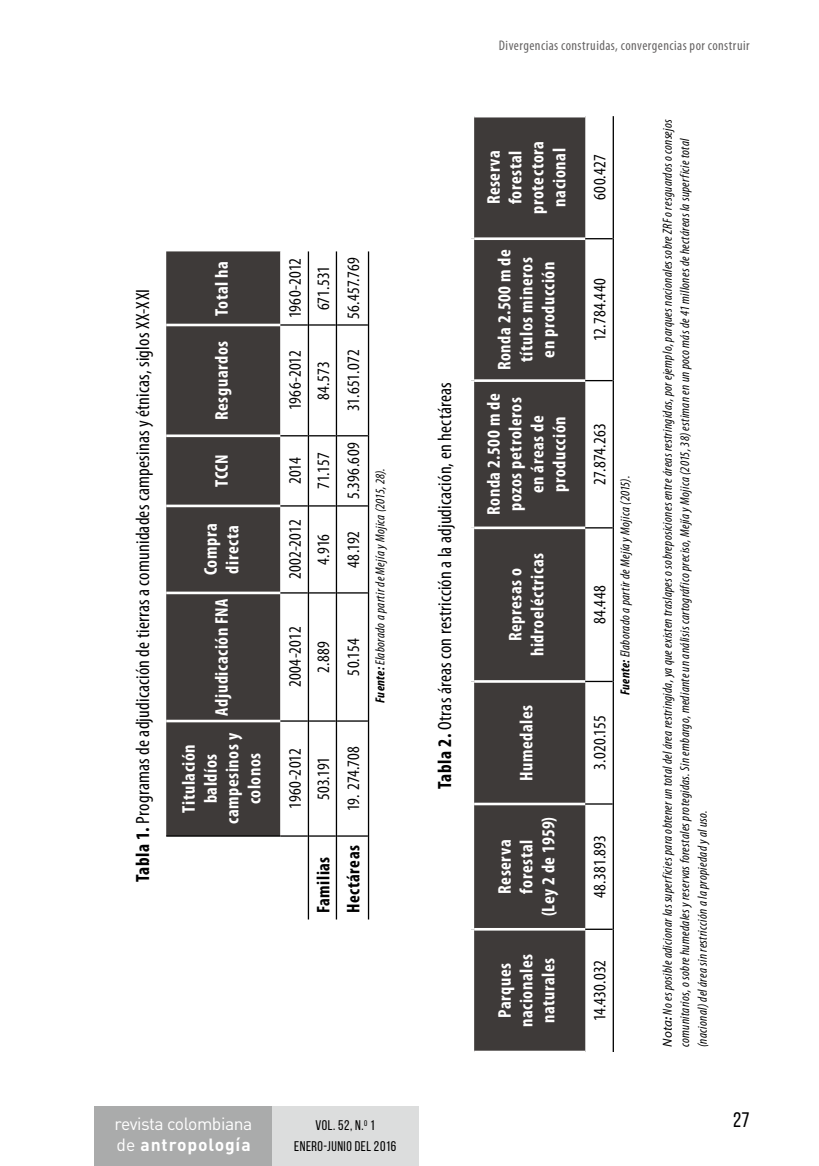
<style>
.page{position:relative;width:819px;height:1166px;background:#fff}
.page>*{position:absolute;margin:0;border:0;box-sizing:border-box;transform-origin:0 0}
.t1{font:21px "Bebas Neue";color:#000}
.t2{font:condensed 19.25px "Myriad Pro";letter-spacing:.01em;color:#000}
.t3{font:700 condensed 18.38px/21.9px "Myriad Pro";letter-spacing:.03em;color:#fff;text-align:center}
.t4{font:700 condensed 18.38px "Myriad Pro";letter-spacing:.03em;color:#000}
.t5{font:condensed 17.5px "Myriad Pro";letter-spacing:.01em;color:#000}
.t6{font:17.5px/21px "DIN Pro";letter-spacing:-.025em;color:#fff}
.t7{font:condensed 14px "Myriad Pro";letter-spacing:.03em;color:#666464}
.t8{font:14px "Bebas Neue";letter-spacing:.04em;color:#000}
.t9{font:italic condensed 13.12px/17.5px "Myriad Pro";letter-spacing:.025em;color:#000}
.s1{font-weight:700}
.s2{font-stretch:normal}
</style>
<div class="page">
<div style="left:272px;top:1106px;width:146px;height:60px;background:#dcdddd"></div>
<div style="left:94px;top:1106px;width:178px;height:60px;background:#aaabab"></div>
<div style="left:166px;top:251px;width:114px;height:584px;background:#3e3a39"></div>
<svg style="left:280px;top:251px;width:88px;height:668px"></svg>
<hr style="left:166px;top:720px;width:114px;height:2px;background:#fff">
<hr style="left:166px;top:591px;width:114px;height:3px;background:#fff">
<hr style="left:166px;top:505px;width:114px;height:2px;background:#fff">
<hr style="left:166px;top:434px;width:114px;height:3px;background:#fff">
<hr style="left:166px;top:324px;width:114px;height:2px;background:#fff">
<hr style="left:280px;top:835px;width:28px;height:2px;background:#000">
<hr style="left:280px;top:720px;width:28px;height:2px;background:#000">
<hr style="left:280px;top:324px;width:28px;height:2px;background:#000">
<hr style="left:308px;top:836px;width:1px;height:83px;background:#000">
<hr style="left:308px;top:721px;width:1px;height:115px;background:#000">
<hr style="left:309px;top:835px;width:27px;height:2px;background:#000">
<hr style="left:308px;top:593px;width:1px;height:128px;background:#000">
<hr style="left:309px;top:720px;width:27px;height:2px;background:#000">
<hr style="left:308px;top:506px;width:1px;height:87px;background:#000">
<svg style="left:280px;top:592px;width:56px;height:1px"></svg>
<hr style="left:308px;top:436px;width:1px;height:70px;background:#000">
<svg style="left:280px;top:505px;width:56px;height:1px"></svg>
<hr style="left:308px;top:325px;width:1px;height:111px;background:#000">
<svg style="left:280px;top:435px;width:56px;height:1px"></svg>
<hr style="left:308px;top:251px;width:1px;height:74px;background:#000">
<hr style="left:309px;top:324px;width:27px;height:2px;background:#000">
<hr style="left:336px;top:836px;width:1px;height:83px;background:#000">
<hr style="left:336px;top:721px;width:1px;height:115px;background:#000">
<hr style="left:337px;top:835px;width:31px;height:2px;background:#000">
<hr style="left:336px;top:593px;width:1px;height:128px;background:#000">
<hr style="left:337px;top:720px;width:31px;height:2px;background:#000">
<hr style="left:336px;top:506px;width:1px;height:87px;background:#000">
<hr style="left:337px;top:592px;width:31px;height:1px;background:#000">
<hr style="left:336px;top:436px;width:1px;height:70px;background:#000">
<hr style="left:337px;top:505px;width:31px;height:1px;background:#000">
<hr style="left:336px;top:325px;width:1px;height:111px;background:#000">
<hr style="left:337px;top:435px;width:31px;height:1px;background:#000">
<hr style="left:336px;top:251px;width:1px;height:74px;background:#000">
<hr style="left:337px;top:324px;width:31px;height:2px;background:#000">
<hr style="left:368px;top:836px;width:1px;height:83px;background:#000">
<hr style="left:368px;top:721px;width:1px;height:115px;background:#000">
<hr style="left:368px;top:593px;width:1px;height:128px;background:#000">
<hr style="left:368px;top:506px;width:1px;height:87px;background:#000">
<hr style="left:368px;top:436px;width:1px;height:70px;background:#000">
<hr style="left:368px;top:325px;width:1px;height:111px;background:#000">
<hr style="left:368px;top:251px;width:1px;height:74px;background:#000">
<hr style="left:166px;top:835px;width:114px;height:2px;background:#000">
<div style="left:474px;top:117px;width:111px;height:933px;background:#3e3a39"></div>
<hr style="left:474px;top:928px;width:111px;height:2px;background:#fff">
<hr style="left:474px;top:803px;width:111px;height:2px;background:#fff">
<hr style="left:474px;top:680px;width:111px;height:3px;background:#fff">
<hr style="left:474px;top:526px;width:111px;height:3px;background:#fff">
<hr style="left:474px;top:379px;width:111px;height:3px;background:#fff">
<hr style="left:474px;top:237px;width:111px;height:3px;background:#fff">
<hr style="left:585px;top:928px;width:27px;height:2px;background:#000">
<svg style="left:585px;top:803px;width:27px;height:1px"></svg>
<svg style="left:585px;top:681px;width:27px;height:1px"></svg>
<svg style="left:585px;top:527px;width:27px;height:1px"></svg>
<svg style="left:585px;top:380px;width:27px;height:1px"></svg>
<svg style="left:585px;top:238px;width:27px;height:1px"></svg>
<hr style="left:612px;top:929px;width:2px;height:123px;background:#000">
<hr style="left:612px;top:804px;width:2px;height:125px;background:#000">
<hr style="left:612px;top:681px;width:2px;height:123px;background:#000">
<hr style="left:612px;top:528px;width:2px;height:153px;background:#000">
<hr style="left:612px;top:381px;width:2px;height:147px;background:#000">
<hr style="left:612px;top:239px;width:2px;height:142px;background:#000">
<hr style="left:612px;top:116px;width:2px;height:123px;background:#000">
<h2 class="t2" style="left:131px;top:882px;width:594px;rotate:-90deg"><span class="s1">Tabla 1.</span> Programas de adjudicación de tierras a comunidades campesinas y étnicas, siglos XX-XXI</h2>
<h3 class="t3" style="left:210px;top:316px;width:56px;rotate:-90deg">Total ha</h3>
<h3 class="t3" style="left:210px;top:420px;width:81px;rotate:-90deg">Resguardos</h3>
<h3 class="t3" style="left:210px;top:487px;width:34px;rotate:-90deg">TCCN</h3>
<h3 class="t3" style="left:199px;top:575px;width:53px;text-align:left;rotate:-90deg">Compra directa</h3>
<h3 class="t3" style="left:210px;top:715px;width:119px;rotate:-90deg">Adjudicación FNA</h3>
<h3 class="t3" style="left:177px;top:824px;width:92px;rotate:-90deg">Titulación baldíos campesinos y colonos</h3>
<h3 class="t5" style="left:284px;top:318px;width:61px;rotate:-90deg">1960-2012</h3>
<h3 class="t5" style="left:284px;top:410px;width:61px;rotate:-90deg">1966-2012</h3>
<h3 class="t5" style="left:312px;top:310px;width:46px;rotate:-90deg">671.531</h3>
<h3 class="t5" style="left:312px;top:400px;width:40px;rotate:-90deg">84.573</h3>
<h3 class="t5" style="left:284px;top:484px;width:29px;rotate:-90deg">2014</h3>
<h3 class="t5" style="left:284px;top:579px;width:61px;rotate:-90deg">2002-2012</h3>
<h3 class="t5" style="left:312px;top:489px;width:38px;rotate:-90deg">71.157</h3>
<h3 class="t5" style="left:312px;top:565px;width:32px;rotate:-90deg">4.916</h3>
<h3 class="t5" style="left:284px;top:687px;width:62px;rotate:-90deg">2004-2012</h3>
<h3 class="t5" style="left:312px;top:673px;width:33px;rotate:-90deg">2.889</h3>
<h3 class="t5" style="left:342px;top:319px;width:62px;rotate:-90deg">56.457.769</h3>
<h3 class="t5" style="left:342px;top:411px;width:63px;rotate:-90deg">31.651.072</h3>
<h3 class="t5" style="left:342px;top:499px;width:58px;rotate:-90deg">5.396.609</h3>
<h3 class="t5" style="left:342px;top:568px;width:39px;rotate:-90deg">48.192</h3>
<h3 class="t5" style="left:342px;top:675px;width:39px;rotate:-90deg">50.154</h3>
<p class="t9" style="left:371px;top:703px;width:236px;rotate:-90deg"><span class="s1">Fuente:</span> Elaborado a partir de Mejía y Mojica (2015, 28).</p>
<h3 class="t5" style="left:284px;top:808px;width:61px;rotate:-90deg">1960-2012</h3>
<h3 class="t5" style="left:312px;top:800px;width:45px;rotate:-90deg">503.191</h3>
<h3 class="t4" style="left:312px;top:913px;width:58px;rotate:-90deg">Familias</h3>
<h3 class="t5" style="left:342px;top:811px;width:67px;rotate:-90deg">19. 274.708</h3>
<h3 class="t4" style="left:342px;top:913px;width:70px;rotate:-90deg">Hectáreas</h3>
<h3 class="t6" style="left:115px;top:1112px;width:139px">revista colombiana de <span class="s1">antropología</span></h3>
<p class="t8" style="left:315px;top:1118px;width:61px">Vol. 52, N.<sup>0</sup> 1</p>
<p class="t8" style="left:294px;top:1139px;width:103px">ENERO-JUNIO DEl 2016</p>
<h2 class="t2" style="left:433px;top:789px;width:408px;rotate:-90deg"><span class="s1">Tabla 2.</span> Otras áreas con restricción a la adjudicación, en hectáreas</h2>
<p class="t7" style="left:499px;top:37px;width:252px">Divergencias construidas, convergencias por construir</p>
<h3 class="t3" style="left:482px;top:214px;width:75px;rotate:-90deg">Reserva forestal protectora nacional</h3>
<h3 class="t3" style="left:493px;top:370px;width:123px;rotate:-90deg">Ronda 2.500 m de títulos mineros en producción</h3>
<h3 class="t3" style="left:482px;top:515px;width:123px;rotate:-90deg">Ronda 2.500 m de pozos petroleros en áreas de producción</h3>
<h3 class="t3" style="left:504px;top:656px;width:104px;rotate:-90deg">Represas o hidroeléctricas</h3>
<h3 class="t3" style="left:515px;top:781px;width:78px;rotate:-90deg">Humedales</h3>
<h3 class="t3" style="left:493px;top:916px;width:101px;rotate:-90deg">Reserva forestal<br>(Ley 2 de 1959)</h3>
<h3 class="t3" style="left:493px;top:1027px;width:75px;rotate:-90deg">Parques nacionales naturales</h3>
<h3 class="t5" style="left:589px;top:200px;width:47px;rotate:-90deg">600.427</h3>
<h3 class="t5" style="left:589px;top:341px;width:65px;rotate:-90deg">12.784.440</h3>
<h3 class="t5" style="left:589px;top:485px;width:63px;rotate:-90deg">27.874.263</h3>
<h3 class="t5" style="left:589px;top:624px;width:41px;rotate:-90deg">84.448</h3>
<h3 class="t5" style="left:589px;top:770px;width:55px;rotate:-90deg">3.020.155</h3>
<p class="t9" style="left:616px;top:695px;width:221px;rotate:-90deg"><span class="s1">Fuente:</span> Elaborado a partir de Mejía y Mojica (2015).</p>
<h3 class="t5" style="left:589px;top:898px;width:65px;rotate:-90deg">48.381.893</h3>
<h3 class="t5" style="left:589px;top:1021px;width:63px;rotate:-90deg">14.430.032</h3>
<p class="t9" style="left:658px;top:1047px;width:929px;rotate:-90deg"><span class="s2">Nota</span><span class="s1">:</span> No es posible adicionar las superficies para obtener un total del área restringida, ya que existen traslapes o sobreposiciones entre áreas restringidas, por ejemplo, parques nacionales sobre ZRF o resguardos o consejos comunitarios, o sobre humedales y reservas forestales protegidas. Sin embargo, mediante un análisis cartográfico preciso, Mejía y Mojica (2015, 38) estiman en un poco más de 41 millones de hectáreas la superficie total (nacional) del área sin restricción a la propiedad y al uso.</p>
<h1 class="t1" style="left:733px;top:1108px;width:18px">27</h1>
</div>
